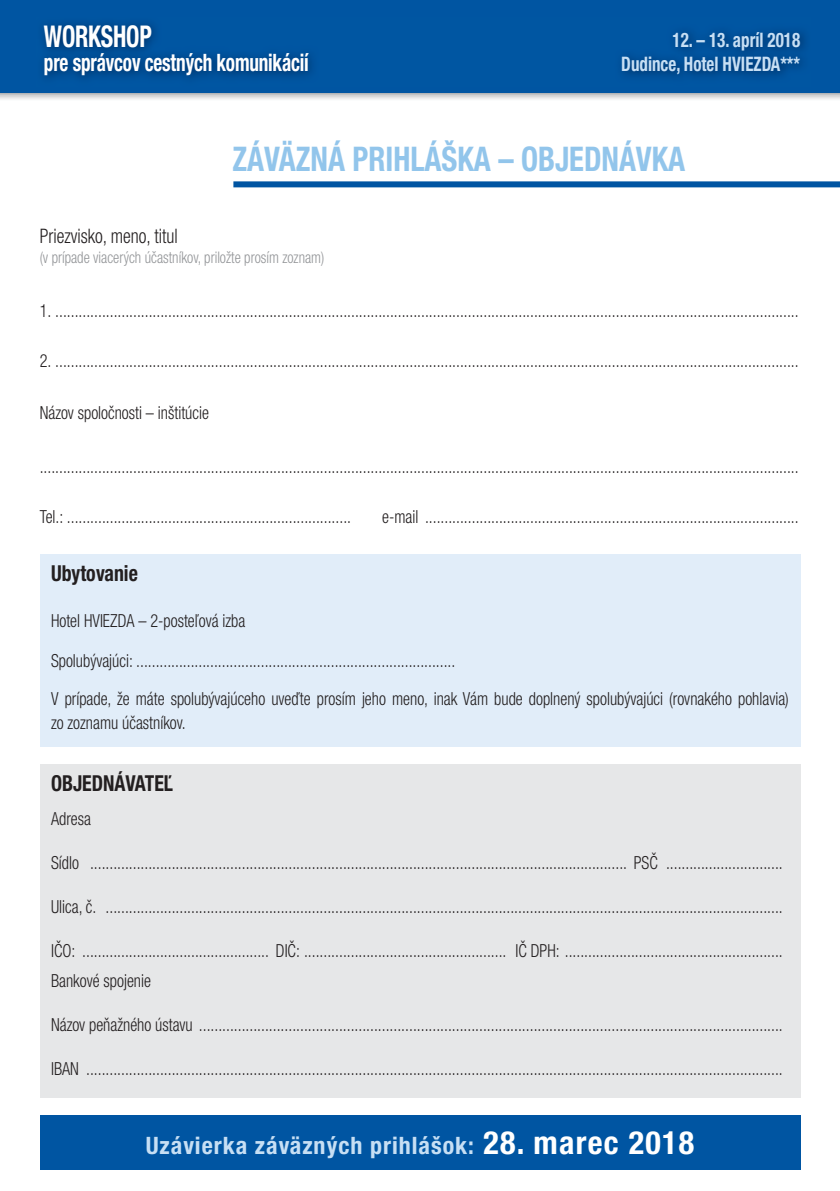
<style>
.page{position:relative;width:840px;height:1191px;background:#fff}
.page>*{position:absolute;margin:0;border:0;box-sizing:border-box;transform-origin:0 0}
.t1{font:700 condensed 34px "Helvetica Neue LT Pro";color:#92c5eb;scale:.9 1}
.t2{font:700 condensed 30px "Helvetica Neue LT Pro";letter-spacing:-.01em;color:#fff;scale:.8 1}
.t3{font:700 condensed 24px "Helvetica Neue LT Pro";letter-spacing:.04em;color:#c7dff4}
.t4{font:700 condensed 24px "Helvetica Neue LT Pro";letter-spacing:-.01em;color:#fff;scale:.8 1}
.t5{font:700 condensed 22px "Helvetica Neue LT Pro";color:#231f20;scale:.9 1}
.t6{font:700 condensed 20px "Helvetica Neue LT Pro";color:#c7dff4;scale:.85 1}
.t7{font:300 condensed 20px "Helvetica Neue LT Pro";color:#231f20;scale:.9 1}
.t8{font:300 condensed 18px/30px "Helvetica Neue LT Pro";color:#231f20;scale:.9 1}
.t9{font:300 condensed 16px "Helvetica Neue LT Pro";color:#939598;scale:.9 1}
.s1{font-size:32px;color:#fff}
</style>
<div class="page">
<img style="left:0;top:92px;width:839px;height:8px">
<svg style="left:0;top:0;width:839px;height:92px;background:#00529d"></svg>
<div style="left:40px;top:1115px;width:759px;height:54px;background:#0055a2"></div>
<div style="left:233px;top:181px;width:606px;height:6px;background:#0055a2"></div>
<div style="left:40px;top:764px;width:759px;height:333px;background:#e6e7e8"></div>
<div style="left:40px;top:554px;width:759px;height:192px;background:#e1edf9"></div>
<h2 class="t2" style="left:44px;top:26px;width:136px">WORKSHOP</h2>
<p class="t6" style="left:672px;top:33px;width:151px">12. – 13. apríl 2018</p>
<h3 class="t4" style="left:44px;top:54px;width:332px">pre správcov cestných komunikácií</h3>
<p class="t6" style="left:621px;top:57px;width:212px">Dudince, Hotel HVIEZDA***</p>
<h1 class="t1" style="left:232px;top:146px;width:504px">ZÁVÄZNÁ PRIHLÁŠKA – OBJEDNÁVKA</h1>
<p class="t7" style="left:40px;top:228px;width:155px">Priezvisko, meno, titul</p>
<p class="t9" style="left:40px;top:251px;width:317px">(v prípade viacerých účastníkov, priložte prosím zoznam)</p>
<p class="t8" style="left:40px;top:297px;width:844px">1. ...............................................................................................................................................................................................</p>
<p class="t8" style="left:40px;top:347px;width:844px">2. ...............................................................................................................................................................................................</p>
<p class="t8" style="left:40px;top:399px;width:189px">Názov spoločnosti – inštitúcie</p>
<p class="t8" style="left:40px;top:453px;width:844px">...................................................................................................................................................................................................</p>
<p class="t8" style="left:40px;top:503px;width:347px">Tel.: .........................................................................</p>
<p class="t8" style="left:382px;top:503px;width:464px">e-mail ................................................................................................</p>
<p class="t5" style="left:51px;top:565px;width:98px">Ubytovanie</p>
<p class="t8" style="left:51px;top:608px;width:217px">Hotel HVIEZDA – 2-posteľová izba</p>
<p class="t8" style="left:51px;top:644px;width:820px;line-height:38px">Spolubývajúci: ..................................................................................<br>V prípade, že máte spolubývajúceho uveďte prosím jeho meno, inak Vám bude doplnený spolubývajúci (rovnakého pohlavia)</p>
<p class="t8" style="left:51px;top:710px;width:151px">zo zoznamu účastníkov.</p>
<p class="t5" style="left:51px;top:775px;width:137px">OBJEDNÁVATEĽ</p>
<p class="t8" style="left:51px;top:806px;width:46px">Adresa</p>
<p class="t8" style="left:51px;top:850px;width:814px">Sídlo .......................................................................................................................................... PSČ ..............................</p>
<p class="t8" style="left:51px;top:894px;width:814px">Ulica, č. ..............................................................................................................................................................................</p>
<p class="t8" style="left:51px;top:938px;width:814px">IČO: ................................................ DIČ: .................................................... IČ DPH: ........................................................<br>Bankové spojenie</p>
<p class="t8" style="left:51px;top:1012px;width:814px">Názov peňažného ústavu ......................................................................................................................................................</p>
<p class="t8" style="left:51px;top:1056px;width:814px">IBAN ...................................................................................................................................................................................</p>
<h3 class="t3" style="left:146px;top:1137px;width:549px">Uzávierka záväzných prihlášok: <span class="s1">28. marec 2018</span></h3>
</div>
